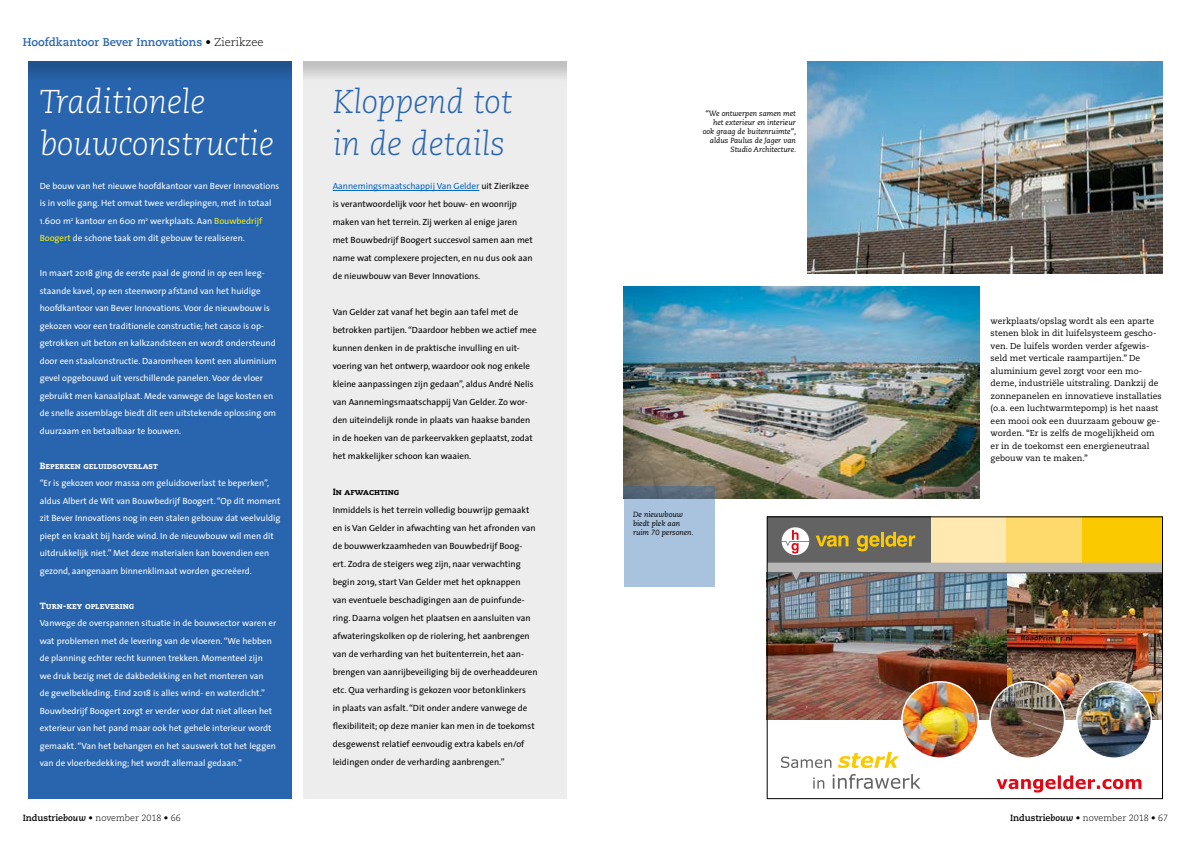
<style>
.page{position:relative;width:1191px;height:842px;background:#fff}
.page>*{position:absolute;margin:0;border:0;box-sizing:border-box;transform-origin:0 0}
.t1{font:italic 300 33px/42px "Caecilia";color:#fff}
.t2{font:italic 300 33px/42px "Caecilia";color:#2865ae}
.t3{font:700 11.3px "Caecilia";color:#2865ae}
.t4{font:9px/17.5px "The Sans";color:#fff}
.t5{font:9px/18px "The Sans";color:#000}
.t6{font:300 9px "Caecilia";color:#000}
.t7{font:9px "Caecilia Heavy SC";color:#fff}
.t8{font:9px "Caecilia Heavy SC";color:#000}
.t9{font:8.5px/12.5px "Caecilia";color:#000}
.t10{font:italic 7.5px/9px "Caecilia";color:#000;text-align:right}
.s1{font-weight:300;color:#000}
.s2{color:#ffed00}
.s3{color:#0563c1}
.s4{font-weight:700}
.s5{font-weight:700;font-style:italic}
</style>
<div class="page">
<img style="left:769px;top:584px;width:391px;height:136px">
<svg style="left:813px;top:774px;width:107px;height:15px"></svg>
<svg style="left:781px;top:756px;width:50px;height:12px"></svg>
<svg style="left:996px;top:775px;width:145px;height:17px"></svg>
<div style="left:767px;top:516px;width:164px;height:47px;background:#646363"></div>
<svg style="left:781px;top:527px;width:28px;height:28px"></svg>
<svg style="left:815px;top:535px;width:33px;height:12px"></svg>
<svg style="left:857px;top:535px;width:22px;height:16px"></svg>
<hr style="left:881px;top:532px;width:3px;height:14px;background:#fbc900">
<svg style="left:885px;top:532px;width:30px;height:15px"></svg>
<div style="left:931px;top:516px;width:76px;height:47px;background:#ffe9b1"></div>
<div style="left:1007px;top:516px;width:75px;height:47px;background:#fed96c"></div>
<div style="left:1082px;top:516px;width:80px;height:47px;background:#fbc900"></div>
<img style="left:769px;top:563px;width:391px;height:21px">
<div style="left:767px;top:516px;width:395px;height:283px;border:1px solid #000"></div>
<img style="left:990px;top:682px;width:74px;height:74px">
<div style="left:989px;top:681px;width:76px;height:78px;border:2px solid #fff;border-radius:50%"></div>
<img style="left:1076px;top:682px;width:75px;height:74px">
<div style="left:1076px;top:681px;width:76px;height:78px;border:2px solid #fff;border-radius:50%"></div>
<img style="left:838px;top:682px;width:140px;height:86px">
<div style="left:901px;top:681px;width:78px;height:78px;border:2px solid #fff;border-radius:50%"></div>
<div style="left:303px;top:61px;width:264px;height:738px;background:#ededed"></div>
<div style="left:28px;top:61px;width:264px;height:738px;background:#2865ae"></div>
<svg style="left:303px;top:61px;width:264px;height:16px;background:#ccc"></svg>
<svg style="left:28px;top:61px;width:264px;height:15px;fill:#215693"></svg>
<hr style="left:333px;top:190px;width:146px;height:1px;background:#0563c1">
<hr style="left:214px;top:225px;width:50px;height:1px;background:#0563c1">
<hr style="left:40px;top:242px;width:31px;height:1px;background:#0563c1">
<img style="left:807px;top:61px;width:355px;height:213px">
<img style="left:624px;top:286px;width:355px;height:212px">
<svg style="left:624px;top:486px;width:90px;height:100px;background:#9eb6d1"></svg>
<p class="t3" style="left:23px;top:35px;width:242px">Hoofdkantoor Bever Innovations <span class="s1">• Zierikzee</span></p>
<h1 class="t1" style="left:40px;top:81px;width:236px">Traditionele bouwconstructie</h1>
<p class="t4" style="left:40px;top:177px;width:241px">De bouw van het nieuwe hoofdkantoor van Bever Innovations is in volle gang. Het omvat twee verdiepingen, met in totaal 1.600 m<sup>2</sup> kantoor en 600 m<sup>2</sup> werkplaats. Aan <span class="s2">Bouwbedrijf Boogert</span> de schone taak om dit gebouw te realiseren.</p>
<p class="t4" style="left:40px;top:264px;width:239px">In maart 2018 ging de eerste paal de grond in op een leeg&shy;staande kavel, op een steenworp afstand van het huidige hoofdkantoor van Bever Innovations. Voor de nieuwbouw is gekozen voor een traditionele constructie; het casco is op&shy;getrokken uit beton en kalkzandsteen en wordt ondersteund door een staalconstructie. Daaromheen komt een aluminium gevel opgebouwd uit verschillende panelen. Voor de vloer gebruikt men kanaalplaat. Mede vanwege de lage kosten en de snelle assemblage biedt dit een uitstekende oplossing om duurzaam en betaalbaar te bouwen.</p>
<p class="t7" style="left:40px;top:460px;width:120px">Beperken geluidsoverlast</p>
<p class="t4" style="left:40px;top:474px;width:242px">“Er is gekozen voor massa om geluidsoverlast te beperken”, aldus Albert de Wit van Bouwbedrijf Boogert. “Op dit moment zit Bever Innovations nog in een stalen gebouw dat veelvuldig piept en kraakt bij harde wind. In de nieuwbouw wil men dit uitdrukkelijk niet.” Met deze materialen kan bovendien een gezond, aangenaam binnenklimaat worden gecreëerd.</p>
<p class="t7" style="left:40px;top:600px;width:96px">Turn-key oplevering</p>
<p class="t4" style="left:40px;top:614px;width:238px">Vanwege de overspannen situatie in de bouwsector waren er wat problemen met de levering van de vloeren. “We hebben de planning echter recht kunnen trekken. Momenteel zijn we druk bezig met de dakbedekking en het monteren van<br>de gevelbekleding. Eind 2018 is alles wind- en waterdicht.” Bouwbedrijf Boogert zorgt er verder voor dat niet alleen het exterieur van het pand maar ook het gehele interieur wordt gemaakt. “Van het behangen en het sauswerk tot het leggen van de vloerbedekking; het wordt allemaal gedaan.”</p>
<h1 class="t2" style="left:333px;top:81px;width:181px">Kloppend tot in de details</h1>
<p class="t5" style="left:333px;top:177px;width:202px"><span class="s3">Aannemingsmaatschappij Van Gelder</span> uit Zierikzee is verantwoordelijk voor het bouw- en woonrijp maken van het terrein. Zij werken al enige jaren met Bouwbedrijf Boogert succesvol samen aan met name wat complexere projecten, en nu dus ook aan de nieuwbouw van Bever Innovations.</p>
<p class="t5" style="left:333px;top:303px;width:205px">Van Gelder zat vanaf het begin aan tafel met de betrokken partijen. “Daardoor hebben we actief mee kunnen denken in de praktische invulling en uit&shy;voering van het ontwerp, waardoor ook nog enkele kleine aanpassingen zijn gedaan”, aldus André Nelis van Aannemingsmaatschappij Van Gelder. Zo wor&shy;den uiteindelijk ronde in plaats van haakse banden in de hoeken van de parkeervakken geplaatst, zodat het makkelijker schoon kan waaien.</p>
<p class="t8" style="left:333px;top:486px;width:68px">In afwachting</p>
<p class="t5" style="left:333px;top:501px;width:206px">Inmiddels is het terrein volledig bouwrijp gemaakt en is Van Gelder in afwachting van het afronden van de bouwwerkzaamheden van Bouwbedrijf Boog&shy;ert. Zodra de steigers weg zijn, naar verwachting begin 2019, start Van Gelder met het opknappen<br>van eventuele beschadigingen aan de puinfunde&shy;ring. Daarna volgen het plaatsen en aansluiten van afwateringskolken op de riolering, het aanbrengen van de verharding van het buitenterrein, het aan&shy;brengen van aanrijbeveiliging bij de overheaddeuren etc. Qua verharding is gekozen voor betonklinkers<br>in plaats van asfalt. “Dit onder andere vanwege de flexibiliteit; op deze manier kan men in de toekomst desgewenst relatief eenvoudig extra kabels en/of leidingen onder de verharding aanbrengen.”</p>
<p class="t10" style="left:702px;top:110px;width:95px">“We ontwerpen samen met het exterieur en interieur ook graag de buitenruimte”, aldus Paulus de Jager van<br>Studio Architecture.</p>
<p class="t10" style="left:633px;top:510px;width:62px;text-align:left">De nieuwbouw biedt plek aan ruim 70 personen.</p>
<p class="t9" style="left:990px;top:314px;width:173px">werkplaats/opslag wordt als een aparte stenen blok in dit luifelsysteem gescho&shy;ven. De luifels worden verder afgewis&shy;seld met verticale raampartijen.” De aluminium gevel zorgt voor een mo&shy;derne, industriële uitstraling. Dankzij de zonnepanelen en innovatieve installaties (o.a. een luchtwarmtepomp) is het naast een mooi ook een duurzaam gebouw ge&shy;worden. “Er is zelfs de mogelijkheid om er in de toekomst een energieneutraal gebouw van te maken.”</p>
<p class="t6" style="left:23px;top:812px;width:160px"><span class="s4">Industrie</span><span class="s5">bouw</span> • november 2018 • 66</p>
<p class="t6" style="left:1010px;top:812px;width:160px"><span class="s4">Industrie</span><span class="s5">bouw</span> • november 2018 • 67</p>
</div>
